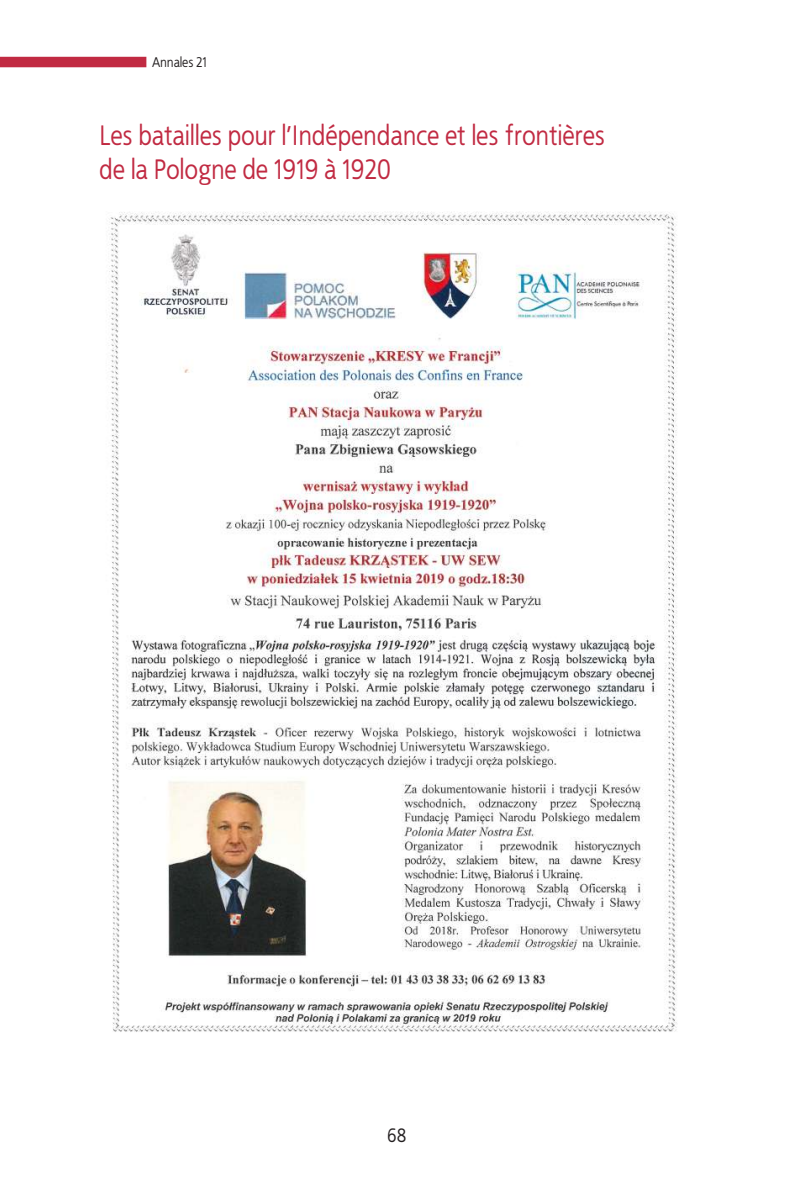
<style>
.page{position:relative;width:794px;height:1191px;background:#fff}
.page>*{position:absolute;margin:0;border:0;box-sizing:border-box;transform-origin:0 0}
.t1{font:28px/33.6px "EFN Bureau";color:#c12a42}
.t2{font:19.25px "EFN Bureau";color:#231f20}
.t3{font:14px "EFN Bureau";color:#231f20}
</style>
<div class="page">
<div style="left:0;top:57px;width:146px;height:10px;background:#c12a42"></div>
<img style="left:109px;top:211px;width:568px;height:821px">
<p class="t3" style="left:152px;top:53px;width:56px">Annales 21</p>
<p class="t1" style="left:99px;top:118px;width:507px">Les batailles pour l’Indépendance et les frontières de la Pologne de 1919 à 1920</p>
<p class="t2" style="left:387px;top:1122px;width:21px">68</p>
</div>
